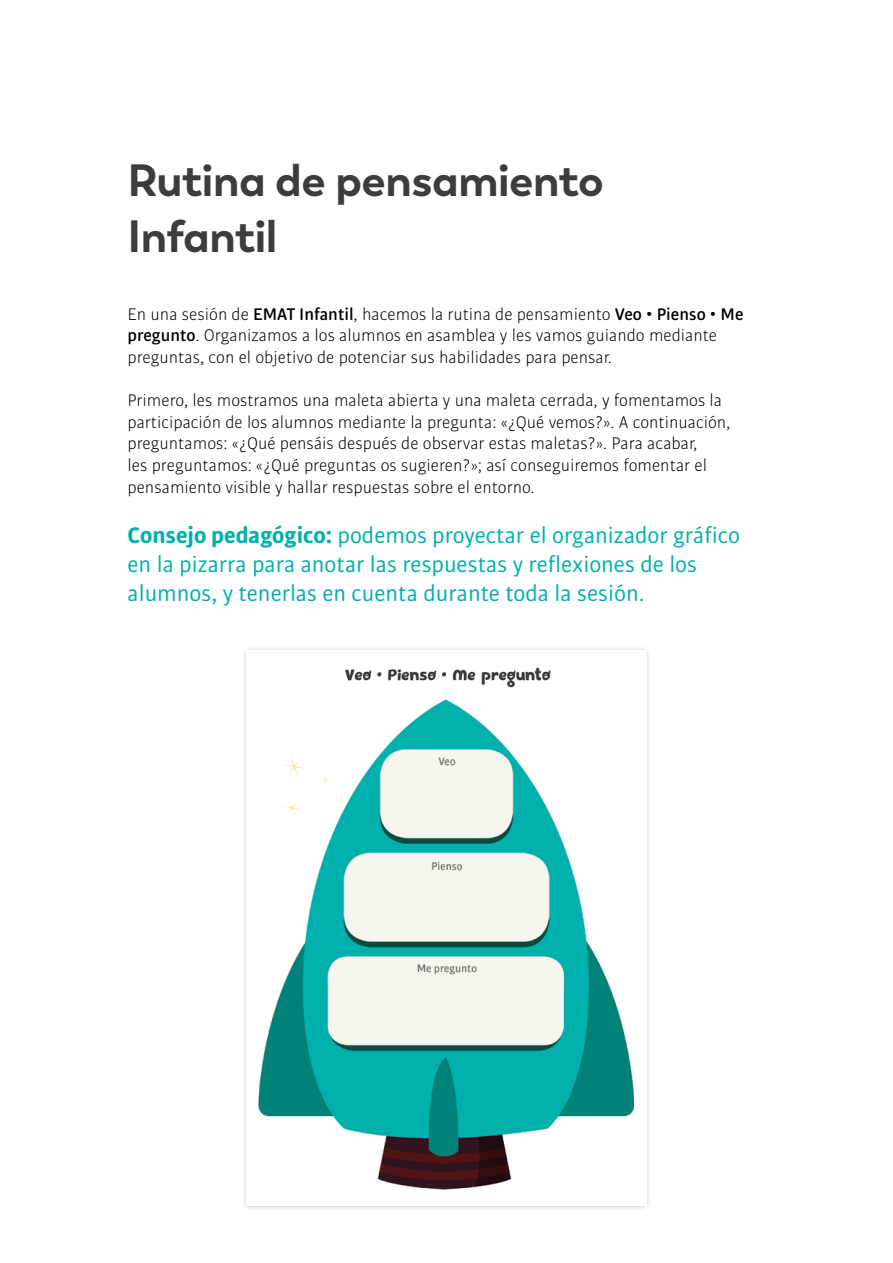
<style>
.page{position:relative;width:893px;height:1263px;background:#fff}
.page>*{position:absolute;margin:0;border:0;box-sizing:border-box;transform-origin:0 0}
.t1{font:700 45px/55.2px "Trenda";letter-spacing:-.01em;color:#3c3c3b}
.t2{font:24px/28.8px "Bulo Rounded";color:#00b0ad}
.t3{font:300 18px/21.6px "Bulo Rounded";color:#000}
.s1{font-weight:500}
.s2{font-weight:700}
</style>
<div class="page">
<div style="left:242px;top:646px;width:409px;height:565px;background:#f3f3f3"></div>
<img style="left:247px;top:651px;width:399px;height:555px">
<h1 class="t1" style="left:128px;top:153px;width:478px">Rutina de pensamiento<br>Infantil</h1>
<p class="t3" style="left:128px;top:303px;width:617px">En una sesión de <span class="s1">EMAT Infantil</span>, hacemos la rutina de pensamiento <span class="s1">Veo • Pienso • Me pregunto</span>. Organizamos a los alumnos en asamblea y les vamos guiando mediante preguntas, con el objetivo de potenciar sus habilidades para pensar.</p>
<p class="t3" style="left:128px;top:390px;width:604px">Primero, les mostramos una maleta abierta y una maleta cerrada, y fomentamos la participación de los alumnos mediante la pregunta: «¿Qué vemos?». A continuación, preguntamos: «¿Qué pensáis después de observar estas maletas?». Para acabar,<br>les preguntamos: «¿Qué preguntas os sugieren?»; así conseguiremos fomentar el pensamiento visible y hallar respuestas sobre el entorno.</p>
<h2 class="t2" style="left:128px;top:521px;width:614px"><span class="s2">Consejo pedagógico:</span> podemos proyectar el organizador gráfico en la pizarra para anotar las respuestas y reflexiones de los alumnos, y tenerlas en cuenta durante toda la sesión.</h2>
</div>
